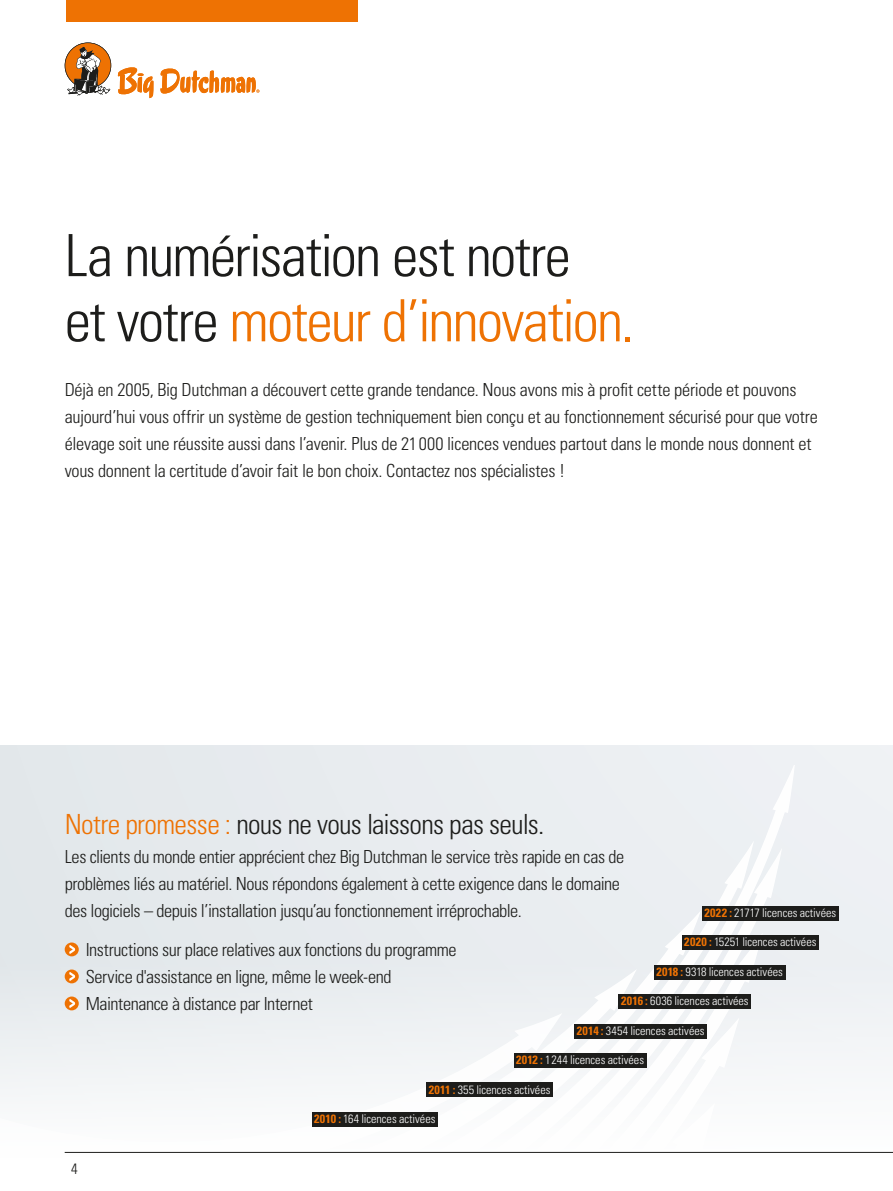
<style>
.page{position:relative;width:893px;height:1191px;background:#fff}
.page>*{position:absolute;margin:0;border:0;box-sizing:border-box;transform-origin:0 0}
.t1{font:300 condensed 58.2px/65.1px "Univers LT Std";letter-spacing:-.03em;color:#1d1d1b}
.t2{font:300 condensed 27.75px "Univers LT Std";letter-spacing:-.025em;color:#1d1d1b}
.t3{font:300 condensed 18px/27px "Univers LT Std";letter-spacing:-.015em;color:#1d1d1b}
.t4{font:15px "Univers LTCYR 47 Light Cond";color:#1d1d1b}
.t5{font:300 condensed 12px "Univers LT Std";color:#fff}
.s1{color:#ee7203}
.s2{font-weight:700;color:#ee7203}
</style>
<div class="page">
<div style="left:0;top:745px;width:893px;height:446px;background:linear-gradient(to bottom,#e8ecf0,#fbfbfc)"></div>
<div style="left:0;top:765px;width:795px;height:426px;background:#e9ecf0"></div>
<svg style="left:754px;top:847px;width:28px;height:344px"></svg>
<svg style="left:0;top:840px;width:754px;height:351px"></svg>
<svg style="left:0;top:910px;width:701px;height:281px"></svg>
<svg style="left:0;top:969px;width:637px;height:222px"></svg>
<svg style="left:118px;top:67px;width:35px;height:31px"></svg>
<svg style="left:160px;top:68px;width:100px;height:26px"></svg>
<svg style="left:65px;top:43px;width:46px;height:53px"></svg>
<div style="left:66px;top:0;width:292px;height:21px;background:#ee7203"></div>
<div style="left:312px;top:1112px;width:126px;height:14px;background:#1d1d1b"></div>
<div style="left:427px;top:1082px;width:126px;height:15px;background:#1d1d1b"></div>
<div style="left:514px;top:1053px;width:132px;height:14px;background:#1d1d1b"></div>
<div style="left:575px;top:1024px;width:132px;height:14px;background:#1d1d1b"></div>
<div style="left:619px;top:994px;width:132px;height:14px;background:#1d1d1b"></div>
<div style="left:654px;top:965px;width:131px;height:14px;background:#1d1d1b"></div>
<div style="left:682px;top:935px;width:137px;height:14px;background:#1d1d1b"></div>
<div style="left:702px;top:906px;width:137px;height:14px;background:#1d1d1b"></div>
<div style="left:65px;top:942px;width:14px;height:14px;background:#ee7203;border-radius:50%"></div>
<svg style="left:69px;top:945px;width:6px;height:9px"></svg>
<div style="left:65px;top:969px;width:14px;height:14px;background:#ee7203;border-radius:50%"></div>
<svg style="left:69px;top:972px;width:6px;height:9px"></svg>
<div style="left:65px;top:996px;width:14px;height:14px;background:#ee7203;border-radius:50%"></div>
<svg style="left:69px;top:999px;width:6px;height:9px"></svg>
<hr style="left:65px;top:1152px;width:828px;height:1px;background:#1d1d1b">
<div style="left:64px;top:1157px;width:21px;height:21px;background:#fff"></div>
<h1 class="t1" style="left:65px;top:223px;width:571px">La numérisation est notre<br>et votre <span class="s1">moteur d’innovation.</span></h1>
<p class="t3" style="left:65px;top:376px;width:755px">Déjà en 2005, Big Dutchman a découvert cette grande tendance. Nous avons mis à profit cette période et pouvons aujourd’hui vous offrir un système de gestion techniquement bien conçu et au fonctionnement sécurisé pour que votre élevage soit une réussite aussi dans l’avenir. Plus de 21 000 licences vendues partout dans le monde nous donnent et vous donnent la certitude d’avoir fait le bon choix. Contactez nos spécialistes !</p>
<h2 class="t2" style="left:65px;top:807px;width:481px"><span class="s1">Notre promesse :</span> nous ne vous laissons pas seuls.</h2>
<p class="t3" style="left:65px;top:843px;width:561px">Les clients du monde entier apprécient chez Big Dutchman le service très rapide en cas de problèmes liés au matériel. Nous répondons également à cette exigence dans le domaine des logiciels – depuis l’installation jusqu’au fonctionnement irréprochable.</p>
<p class="t5" style="left:704px;top:905px;width:133px"><span class="s2">2022 :</span> 21717 licences activées</p>
<p class="t3" style="left:86px;top:936px;width:372px">Instructions sur place relatives aux fonctions du programme<br>Service d'assistance en ligne, même le week-end<br>Maintenance à distance par Internet</p>
<p class="t5" style="left:684px;top:935px;width:134px"><span class="s2">2020 :</span> 15251 licences activées</p>
<p class="t5" style="left:656px;top:964px;width:128px"><span class="s2">2018 :</span> 9318 licences activées</p>
<p class="t5" style="left:621px;top:993px;width:129px"><span class="s2">2016 :</span> 6036 licences activées</p>
<p class="t5" style="left:577px;top:1023px;width:129px"><span class="s2">2014 :</span> 3454 licences activées</p>
<p class="t5" style="left:516px;top:1052px;width:130px"><span class="s2">2012 :</span> 1 244 licences activées</p>
<p class="t5" style="left:429px;top:1082px;width:123px"><span class="s2">2011 :</span> 355 licences activées</p>
<p class="t4" style="left:71px;top:1158px;width:8px">4</p>
<p class="t5" style="left:314px;top:1111px;width:123px"><span class="s2">2010 :</span> 164 licences activées</p>
</div>
